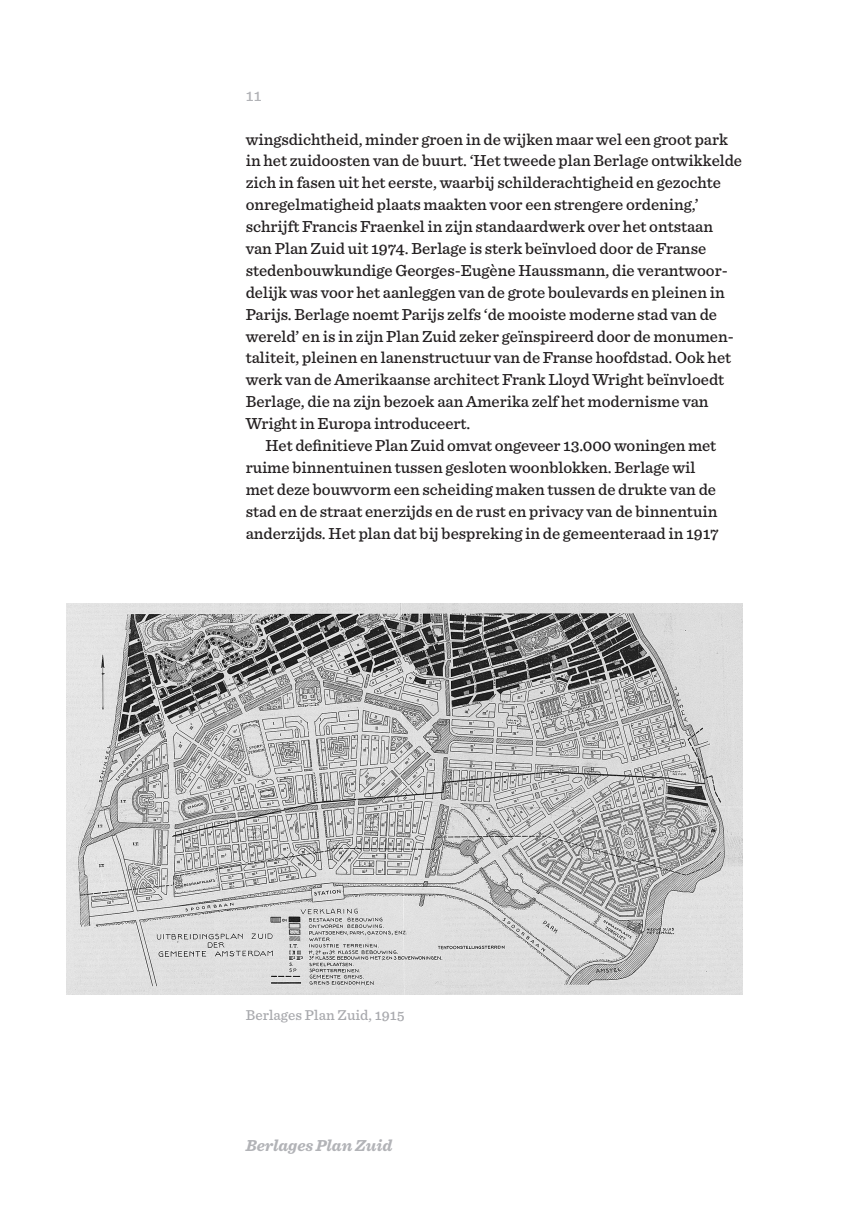
<style>
.page{position:relative;width:859px;height:1206px;background:#fff}
.page>*{position:absolute;margin:0;border:0;box-sizing:border-box;transform-origin:0 0}
.t1{font:500 16.62px "Sentinel";color:#231f20}
.t2{font:italic 700 16.62px "Sentinel";color:#b2b3b7}
.t3{font:500 16.62px "Sentinel";color:#b2b3b7}
.t4{font:500 14.88px "Sentinel";letter-spacing:.005em;color:#a8a9ad}
</style>
<div class="page">
<img style="left:67px;top:603px;width:675px;height:391px">
<p class="t3" style="left:245px;top:83px;width:17px">11</p>
<p class="t1" style="left:245px;top:126px;width:483px">wingsdichtheid, minder groen in de wijken maar wel een groot park</p>
<p class="t1" style="left:245px;top:148px;width:497px">in het zuidoosten van de buurt. ‘Het tweede plan Berlage ontwikkelde</p>
<p class="t1" style="left:245px;top:170px;width:476px">zich in fasen uit het eerste, waarbij schilderachtigheid en gezochte</p>
<p class="t1" style="left:245px;top:192px;width:454px">onregelmatigheid plaats maakten voor een strengere ordening,’</p>
<p class="t1" style="left:245px;top:214px;width:468px">schrijft Francis Fraenkel in zijn standaardwerk over het ontstaan</p>
<p class="t1" style="left:245px;top:236px;width:461px">van Plan Zuid uit 1974. Berlage is sterk beïnvloed door de Franse</p>
<p class="t1" style="left:245px;top:258px;width:483px">stedenbouwkundige Georges-Eugène Haussmann, die verantwoor-</p>
<p class="t1" style="left:245px;top:279px;width:480px">delijk was voor het aanleggen van de grote boulevards en pleinen in</p>
<p class="t1" style="left:245px;top:301px;width:472px">Parijs. Berlage noemt Parijs zelfs ‘de mooiste moderne stad van de</p>
<p class="t1" style="left:245px;top:323px;width:489px">wereld’ en is in zijn Plan Zuid zeker geïnspireerd door de monumen-</p>
<p class="t1" style="left:245px;top:345px;width:486px">taliteit, pleinen en lanenstructuur van de Franse hoofdstad. Ook het</p>
<p class="t1" style="left:245px;top:367px;width:479px">werk van de Amerikaanse architect Frank Lloyd Wright beïnvloedt</p>
<p class="t1" style="left:245px;top:389px;width:464px">Berlage, die na zijn bezoek aan Amerika zelf het modernisme van</p>
<p class="t1" style="left:245px;top:411px;width:226px">Wright in Europa introduceert.</p>
<p class="t1" style="left:265px;top:433px;width:452px">Het definitieve Plan Zuid omvat ongeveer 13.000 woningen met</p>
<p class="t1" style="left:245px;top:454px;width:451px">ruime binnentuinen tussen gesloten woonblokken. Berlage wil</p>
<p class="t1" style="left:245px;top:476px;width:471px">met deze bouwvorm een scheiding maken tussen de drukte van de</p>
<p class="t1" style="left:245px;top:498px;width:473px">stad en de straat enerzijds en de rust en privacy van de binnentuin</p>
<p class="t1" style="left:245px;top:520px;width:474px">anderzijds. Het plan dat bij bespreking in de gemeenteraad in 1917</p>
<p class="t4" style="left:245px;top:1003px;width:160px">Berlages Plan Zuid, 1915</p>
<p class="t2" style="left:245px;top:1132px;width:148px">Berlages Plan Zuid</p>
</div>
